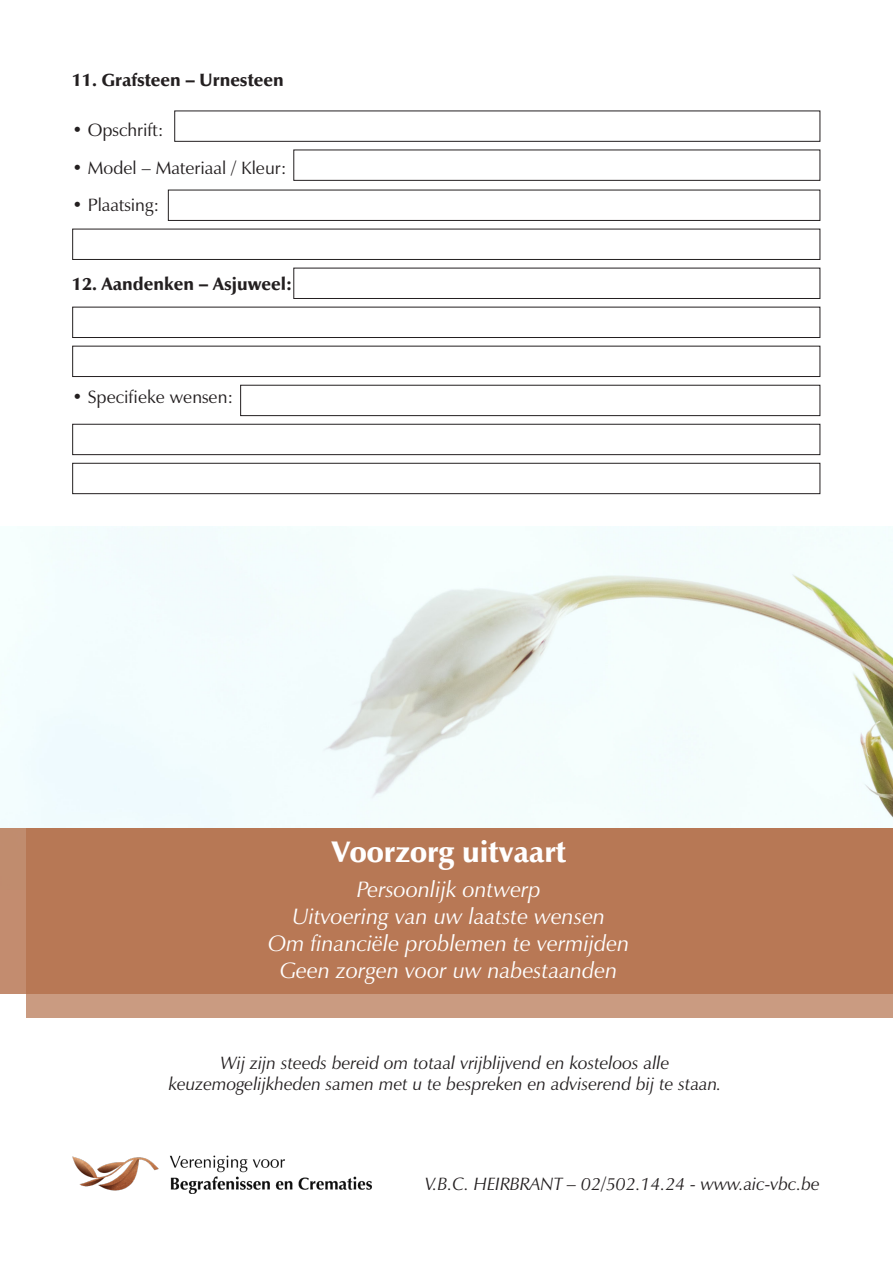
<style>
.page{position:relative;width:893px;height:1263px;background:#fff}
.page>*{position:absolute;margin:0;border:0;box-sizing:border-box;transform-origin:0 0}
.t1{font:900 30px "Zapf Humanist 601 BT";color:#fff}
.t2{font:italic 22.5px "Zapf Humanist 601 BT";color:#fff}
.t3{font:italic 18px "Zapf Humanist 601 BT";color:#231f20}
.t4{font:18px "Zapf Humanist 601 BT";color:#231f20}
.t5{font:900 18px "Zapf Humanist 601 BT";color:#231f20}
</style>
<div class="page">
<img style="left:72px;top:1155px;width:300px;height:39px">
<img style="left:0;top:526px;width:893px;height:302px">
<div style="left:0;top:828px;width:893px;height:166px;background:#c38c6f"></div>
<svg style="left:26px;top:828px;width:867px;height:189px;background:#b97c5a"></svg>
<div style="left:174px;top:111px;width:646px;height:31px;border:1px solid #231f20"></div>
<div style="left:293px;top:150px;width:527px;height:31px;border:1px solid #231f20"></div>
<div style="left:168px;top:190px;width:652px;height:31px;border:1px solid #231f20"></div>
<div style="left:72px;top:229px;width:748px;height:31px;border:1px solid #231f20"></div>
<div style="left:293px;top:268px;width:527px;height:31px;border:1px solid #231f20"></div>
<div style="left:240px;top:385px;width:580px;height:31px;border:1px solid #231f20"></div>
<div style="left:72px;top:307px;width:748px;height:31px;border:1px solid #231f20"></div>
<div style="left:72px;top:424px;width:748px;height:31px;border:1px solid #231f20"></div>
<div style="left:72px;top:346px;width:748px;height:31px;border:1px solid #231f20"></div>
<div style="left:72px;top:463px;width:748px;height:31px;border:1px solid #231f20"></div>
<p class="t5" style="left:72px;top:69px;width:213px">11. Grafsteen – Urnesteen</p>
<p class="t4" style="left:72px;top:119px;width:93px">• Opschrift:</p>
<p class="t4" style="left:72px;top:156px;width:216px">• Model – Materiaal / Kleur:</p>
<p class="t4" style="left:72px;top:194px;width:88px">• Plaatsing:</p>
<p class="t5" style="left:72px;top:273px;width:221px">12. Aandenken – Asjuweel:</p>
<p class="t4" style="left:72px;top:386px;width:163px">• Specifieke wensen:</p>
<p class="t1" style="left:332px;top:833px;width:236px">Voorzorg uitvaart</p>
<p class="t2" style="left:357px;top:876px;width:186px">Persoonlijk ontwerp</p>
<p class="t2" style="left:293px;top:903px;width:314px">Uitvoering van uw laatste wensen</p>
<p class="t2" style="left:268px;top:930px;width:363px">Om financiële problemen te vermijden</p>
<p class="t2" style="left:280px;top:957px;width:339px">Geen zorgen voor uw nabestaanden</p>
<p class="t3" style="left:221px;top:1051px;width:451px">Wij zijn steeds bereid om totaal vrijblijvend en kosteloos alle</p>
<p class="t3" style="left:169px;top:1073px;width:554px">keuzemogelijkheden samen met u te bespreken en adviserend bij te staan.</p>
<p class="t3" style="left:425px;top:1173px;width:396px">V.B.C. HEIRBRANT – 02/502.14.24 - www.aic-vbc.be</p>
</div>
